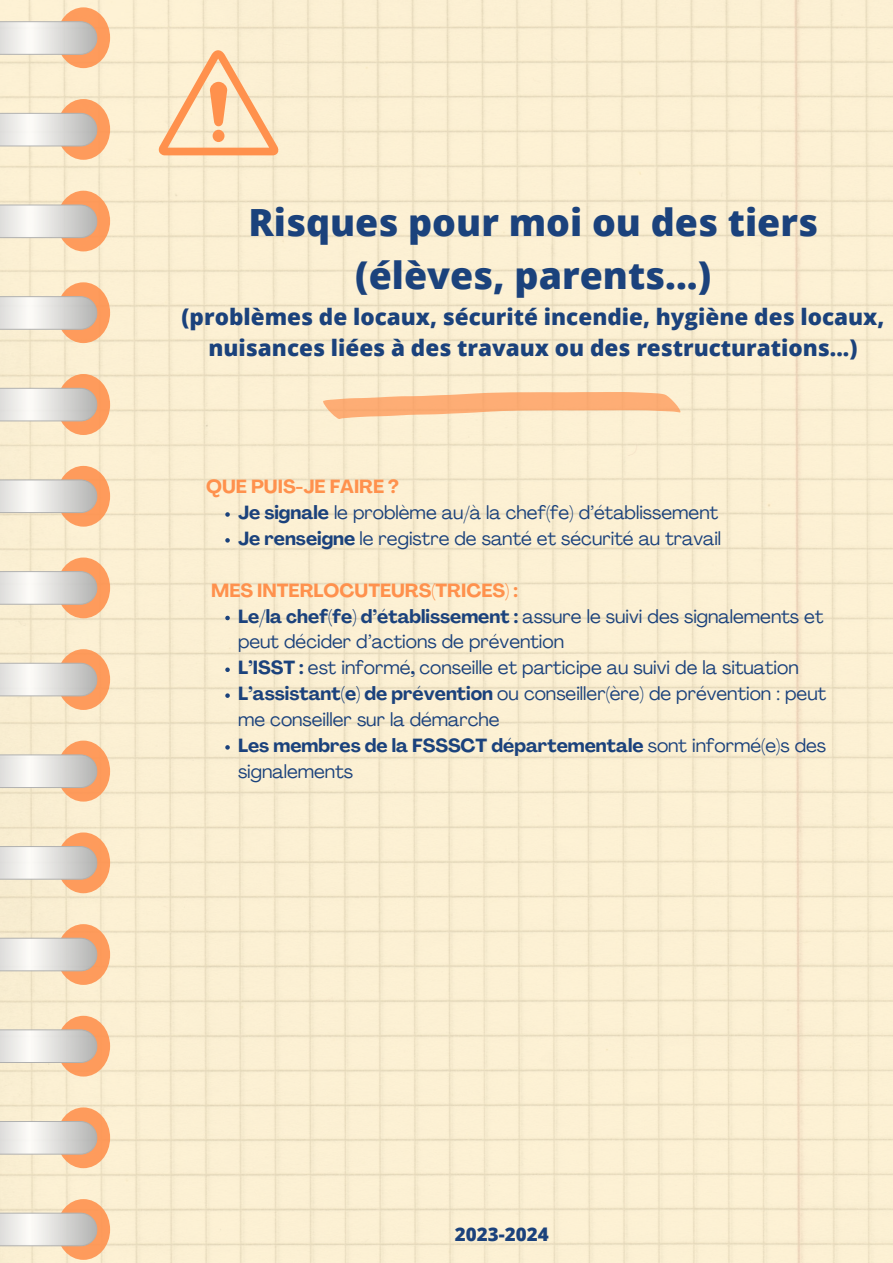
<style>
.page{position:relative;width:893px;height:1263px;background:#fff}
.page>*{position:absolute;margin:0;border:0;box-sizing:border-box;transform-origin:0 0}
.t1{font:800 37.5px "Open Sans";color:#1b427c}
.t2{font:800 22.5px "Open Sans";color:#1b427c}
.t3{font:18.75px/25.9px "Agrandir";color:#1b427c}
.t4{font:700 18.75px/25.9px "Agrandir";color:#1b427c}
.t5{font:700 18.75px "Agrandir";color:#ff914d}
.t6{font:800 18.75px "Open Sans";color:#1b427c}
.s1{font-weight:700}
.s2{font-weight:400}
</style>
<div class="page">
<img style="left:0;top:0;width:893px;height:1263px">
<svg style="left:323px;top:392px;width:357px;height:27px;background:#fbc293"></svg>
<svg style="left:158px;top:50px;width:121px;height:105px;background:#fad6af"></svg>
<svg style="left:225px;top:512px;width:5px;height:5px"></svg>
<svg style="left:225px;top:538px;width:5px;height:5px"></svg>
<svg style="left:225px;top:616px;width:5px;height:4px"></svg>
<svg style="left:225px;top:667px;width:5px;height:5px"></svg>
<svg style="left:225px;top:693px;width:5px;height:5px"></svg>
<svg style="left:225px;top:745px;width:5px;height:5px"></svg>
<svg style="left:57px;top:7px;width:53px;height:1253px;background:#fac99d"></svg>
<svg style="left:0;top:21px;width:97px;height:1225px;background:#eedfc8"></svg>
<p class="t1" style="left:248px;top:196px;width:571px">Risques pour moi ou des tiers</p>
<p class="t1" style="left:355px;top:249px;width:357px">(élèves, parents...)</p>
<p class="t2" style="left:182px;top:301px;width:704px">(problèmes de locaux, sécurité incendie, hygiène des locaux,</p>
<p class="t2" style="left:208px;top:332px;width:650px">nuisances liées à des travaux ou des restructurations...)</p>
<p class="t5" style="left:206px;top:479px;width:194px">QUE PUIS-JE FAIRE ?</p>
<p class="t3" style="left:238px;top:501px;width:481px"><span class="s1">Je signale</span> le problème au/à la chef(fe) d’établissement</p>
<p class="t3" style="left:238px;top:527px;width:485px"><span class="s1">Je renseigne</span> le registre de santé et sécurité au travail</p>
<p class="t5" style="left:211px;top:582px;width:308px">MES INTERLOCUTEURS(TRICES) :</p>
<p class="t3" style="left:238px;top:605px;width:587px"><span class="s1">Le/la chef(fe) d’établissement :</span> assure le suivi des signalements et peut décider d’actions de prévention</p>
<p class="t3" style="left:238px;top:657px;width:562px"><span class="s1">L’ISST :</span> est informé<span class="s1">,</span> conseille et participe au suivi de la situation</p>
<p class="t3" style="left:238px;top:682px;width:589px"><span class="s1">L’assistant(e) de prévention</span> ou conseiller(ère) de prévention : peut me conseiller sur la démarche</p>
<p class="t4" style="left:238px;top:734px;width:589px">Les membres de la FSSSCT départementale <span class="s2">sont informé(e)s des signalements</span></p>
<p class="t6" style="left:455px;top:1221px;width:95px">2023-2024</p>
</div>
